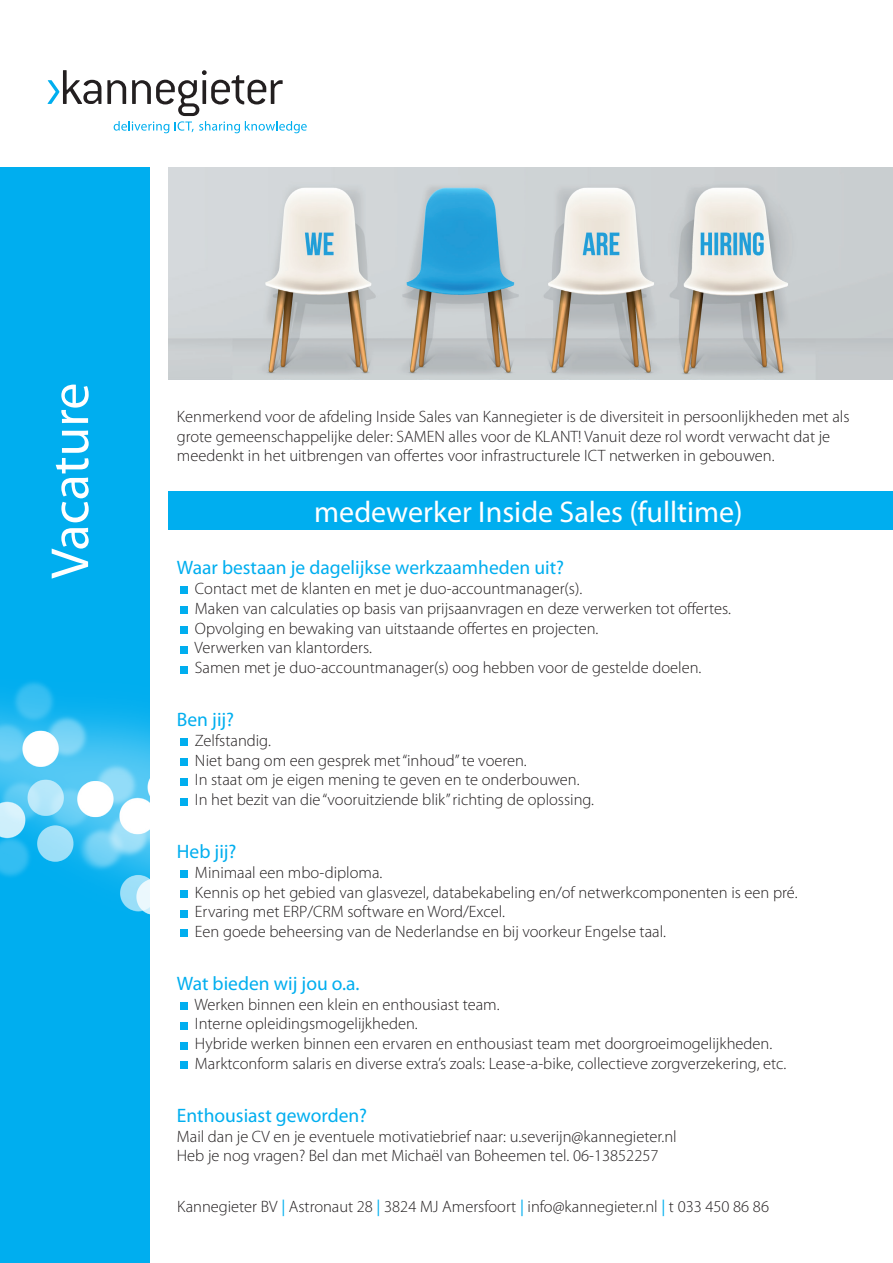
<style>
.page{position:relative;width:893px;height:1263px;background:#fff}
.page>*{position:absolute;margin:0;border:0;box-sizing:border-box;transform-origin:0 0}
.t1{font:54px "Myriad Pro";color:#fff}
.t2{font:30px "Myriad Pro";color:#fff}
.t3{font:19.5px "Myriad Pro";color:#00aeef}
.t4{font:300 16.5px/19.8px "Myriad Pro";color:#231f20}
.s1{font-weight:400;color:#00aeef}
</style>
<div class="page">
<div style="left:0;top:167px;width:149px;height:1096px;background:#00aeef"></div>
<svg style="left:107px;top:70px;width:200px;height:63px"></svg>
<svg style="left:48px;top:70px;width:53px;height:34px"></svg>
<img style="left:0;top:681px;width:149px;height:233px">
<img style="left:169px;top:167px;width:724px;height:213px">
<div style="left:169px;top:491px;width:724px;height:39px;background:#00aeef"></div>
<div style="left:180px;top:587px;width:8px;height:7px;background:#00aeef"></div>
<div style="left:180px;top:606px;width:8px;height:8px;background:#00aeef"></div>
<div style="left:180px;top:626px;width:8px;height:7px;background:#00aeef"></div>
<div style="left:180px;top:646px;width:8px;height:7px;background:#00aeef"></div>
<div style="left:180px;top:666px;width:8px;height:7px;background:#00aeef"></div>
<div style="left:180px;top:738px;width:8px;height:8px;background:#00aeef"></div>
<div style="left:180px;top:758px;width:8px;height:7px;background:#00aeef"></div>
<div style="left:180px;top:778px;width:8px;height:7px;background:#00aeef"></div>
<div style="left:180px;top:798px;width:8px;height:7px;background:#00aeef"></div>
<div style="left:180px;top:1002px;width:8px;height:8px;background:#00aeef"></div>
<div style="left:180px;top:1022px;width:8px;height:7px;background:#00aeef"></div>
<div style="left:180px;top:1042px;width:8px;height:7px;background:#00aeef"></div>
<div style="left:180px;top:1062px;width:8px;height:7px;background:#00aeef"></div>
<div style="left:180px;top:870px;width:8px;height:8px;background:#00aeef"></div>
<div style="left:180px;top:890px;width:8px;height:7px;background:#00aeef"></div>
<div style="left:180px;top:910px;width:8px;height:7px;background:#00aeef"></div>
<div style="left:180px;top:930px;width:8px;height:7px;background:#00aeef"></div>
<h1 class="t1" style="left:37px;top:579px;width:198px;rotate:-90deg">Vacature</h1>
<p class="t4" style="left:177px;top:407px;width:674px">Kenmerkend voor de afdeling Inside Sales van Kannegieter is de diversiteit in persoonlijkheden met als grote gemeenschappelijke deler: SAMEN alles voor de KLANT! Vanuit deze rol wordt verwacht dat je meedenkt in het uitbrengen van offertes voor infrastructurele ICT netwerken in gebouwen.</p>
<h2 class="t2" style="left:314px;top:493px;width:430px">medewerker Inside Sales (fulltime)</h2>
<p class="t3" style="left:177px;top:556px;width:389px">Waar bestaan je dagelijkse werkzaamheden uit?</p>
<p class="t4" style="left:194px;top:579px;width:538px">Contact met de klanten en met je duo-accountmanager(s).<br>Maken van calculaties op basis van prijsaanvragen en deze verwerken tot offertes.<br>Opvolging en bewaking van uitstaande offertes en projecten.<br>Verwerken van klantorders.<br>Samen met je duo-accountmanager(s) oog hebben voor de gestelde doelen.</p>
<p class="t3" style="left:177px;top:707px;width:59px">Ben jij?</p>
<p class="t4" style="left:195px;top:731px;width:401px">Zelfstandig.<br>Niet bang om een gesprek met “inhoud” te voeren.<br>In staat om je eigen mening te geven en te onderbouwen.<br>In het bezit van die “vooruitziende blik” richting de oplossing.</p>
<p class="t3" style="left:177px;top:839px;width:61px">Heb jij?</p>
<p class="t4" style="left:195px;top:862px;width:604px">Minimaal een mbo-diploma.<br>Kennis op het gebied van glasvezel, databekabeling en/of netwerkcomponenten is een pré.<br>Ervaring met ERP/CRM software en Word/Excel.<br>Een goede beheersing van de Nederlandse en bij voorkeur Engelse taal.</p>
<p class="t3" style="left:177px;top:971px;width:184px">Wat bieden wij jou o.a.</p>
<p class="t4" style="left:194px;top:994px;width:593px">Werken binnen een klein en enthousiast team.<br>Interne opleidingsmogelijkheden.<br>Hybride werken binnen een ervaren en enthousiast team met doorgroeimogelijkheden.<br>Marktconform salaris en diverse extra’s zoals: Lease-a-bike, collectieve zorgverzekering, etc.</p>
<p class="t3" style="left:177px;top:1103px;width:192px">Enthousiast geworden?</p>
<p class="t4" style="left:177px;top:1126px;width:501px">Mail dan je CV en je eventuele motivatiebrief naar: u.severijn@kannegieter.nl<br>Heb je nog vragen? Bel dan met Michaël van Boheemen tel. 06-13852257</p>
<p class="t4" style="left:177px;top:1197px;width:593px">Kannegieter BV <span class="s1">|</span> Astronaut 28 <span class="s1">|</span> 3824 MJ Amersfoort <span class="s1">|</span> info@kannegieter.nl <span class="s1">|</span> t 033 450 86 86</p>
</div>
